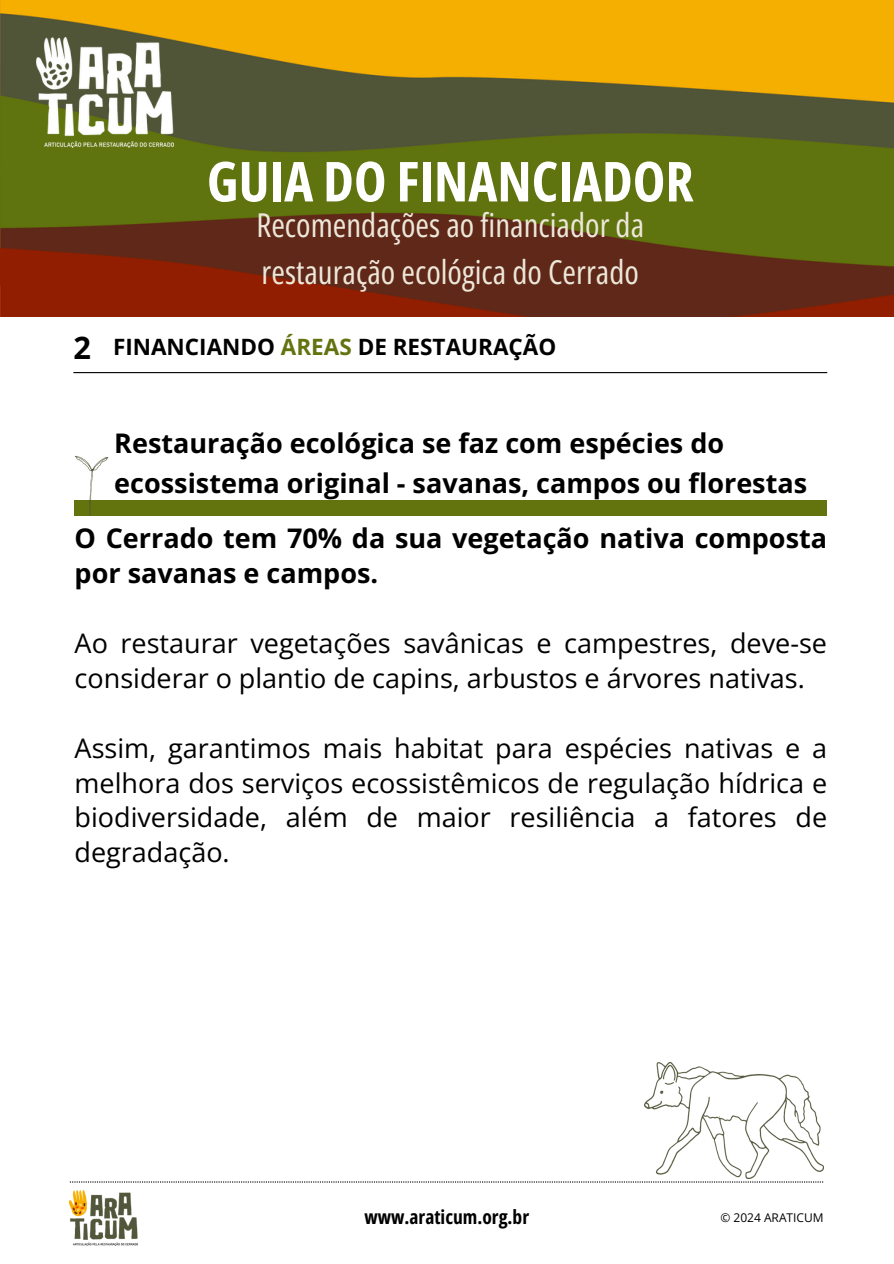
<style>
.page{position:relative;width:894px;height:1264px;background:#fff}
.page>*{position:absolute;margin:0;border:0;box-sizing:border-box;transform-origin:0 0}
.t1{font:700 55.05px "Open Sans Condensed";color:#fff}
.t2{font:32.85px/47.2px "Open Sans Condensed";color:#ede7d9}
.t3{font:700 30.75px "Open Sans";color:#000}
.t4{font:27px/34.8px "Open Sans";color:#000}
.t5{font:700 27px/39.3px "Open Sans";color:#000}
.t6{font:700 22.5px "Open Sans";color:#000}
.t7{font:700 19.5px "Open Sans Condensed";color:#000}
.t8{font:12px "Open Sans";color:#000}
.s1{color:#63740f}
</style>
<div class="page">
<div style="left:74px;top:500px;width:753px;height:15px;background:#63740f"></div>
<img style="left:74px;top:456px;width:35px;height:59px">
<svg style="left:70px;top:1181px;width:751px;height:1px"></svg>
<img style="left:70px;top:1190px;width:67px;height:55px">
<img style="left:0;top:0;width:893px;height:316px">
<img style="left:36px;top:37px;width:138px;height:110px">
<hr style="left:73px;top:372px;width:754px;height:1px;background:#000">
<img style="left:644px;top:1062px;width:179px;height:116px">
<h6 class="t1" style="left:207px;top:143px;width:488px">GUIA DO FINANCIADOR</h6>
<p class="t2" style="left:256px;top:201px;width:389px">Recomendações ao financiador da restauração ecológica do Cerrado</p>
<p class="t3" style="left:73px;top:326px;width:19px">2</p>
<h4 class="t6" style="left:113px;top:331px;width:444px">FINANCIANDO <span class="s1">ÁREAS</span> DE RESTAURAÇÃO</h4>
<p class="t5" style="left:114px;top:423px;width:694px">Restauração ecológica se faz com espécies do ecossistema original - savanas, campos ou florestas</p>
<h1 class="t5" style="left:75px;top:520px;width:753px;line-height:34.8px">O Cerrado tem 70% da sua vegetação nativa composta por savanas e campos.</h1>
<h2 class="t4" style="left:75px;top:625px;width:753px">Ao restaurar vegetações savânicas e campestres, deve-se considerar o plantio de capins, arbustos e árvores nativas.</h2>
<p class="t4" style="left:75px;top:729px;width:753px;text-align:justify">Assim, garantimos mais habitat para espécies nativas e a melhora dos serviços ecossistêmicos de regulação hídrica e biodiversidade, além de maior resiliência a fatores de degradação.</p>
<h5 class="t7" style="left:364px;top:1203px;width:166px">www.araticum.org.br</h5>
<h3 class="t8" style="left:720px;top:1209px;width:105px">© 2024 ARATICUM</h3>
</div>
